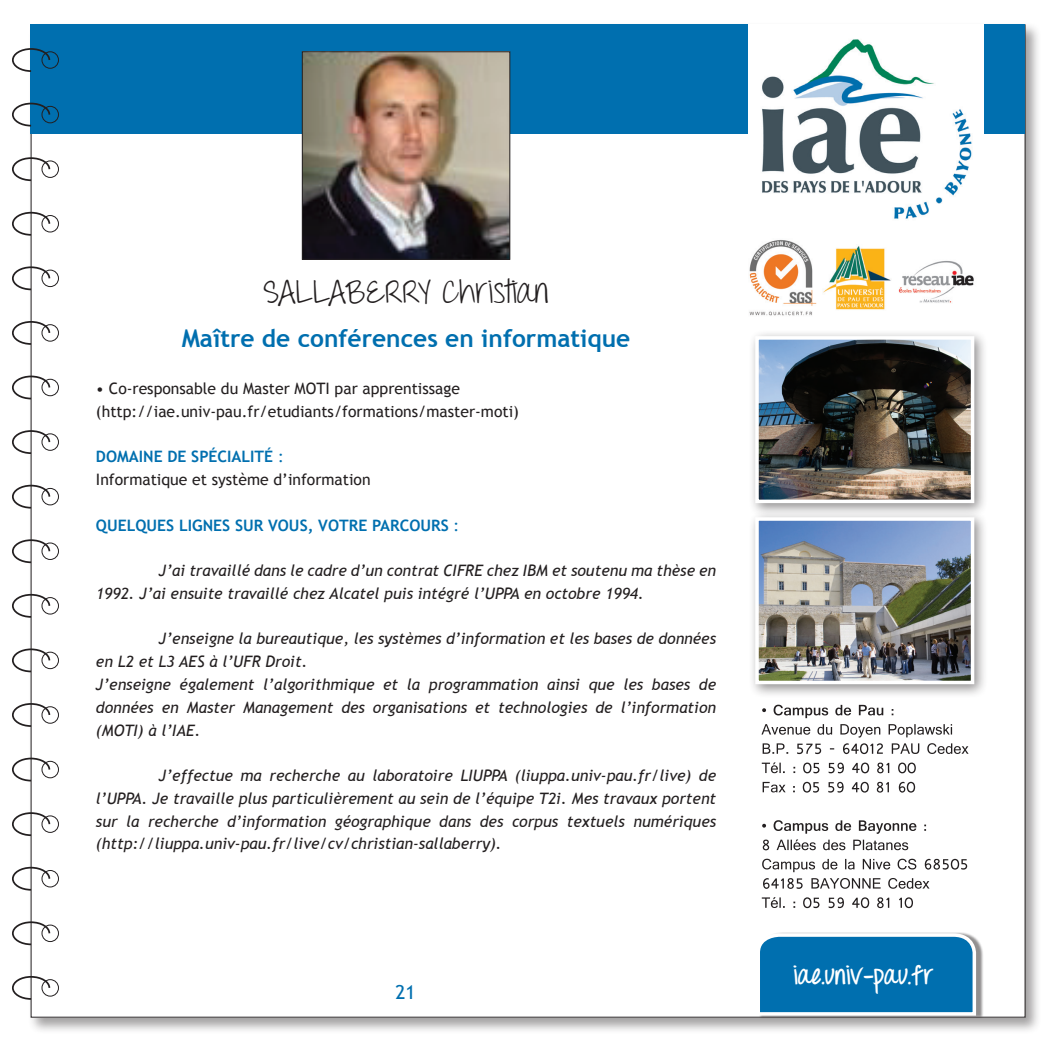
<style>
.page{position:relative;width:1042px;height:1042px;background:#fff}
.page>*{position:absolute;margin:0;border:0;box-sizing:border-box;transform-origin:0 0}
.t1{font:33.25px "Throw My Hands Upinthe Air";color:#231f20}
.t2{font:700 24.5px "Trebuchet MS";color:#006faf}
.t3{font:700 24.5px "Throw My Hands Upinthe Air";color:#fff}
.t4{font:19.25px "Trebuchet MS";color:#006faf}
.t5{font:italic 15.75px/22.8px "Trebuchet MS";color:#231f20}
.t6{font:15.75px "Trebuchet MS";color:#231f20}
.t7{font:700 15.75px "Trebuchet MS";color:#006faf}
.s1{font-weight:400}
</style>
<div class="page">
<div style="left:28px;top:22px;width:1014px;height:1012px;background:#231f20;opacity:.42"></div>
<div style="left:31px;top:25px;width:994px;height:992px;background:#fff"></div>
<div style="left:31px;top:25px;width:994px;height:109px;background:#006faf"></div>
<svg style="left:12px;top:47px;width:39px;height:26px"></svg>
<svg style="left:12px;top:102px;width:39px;height:25px"></svg>
<svg style="left:12px;top:156px;width:39px;height:26px"></svg>
<svg style="left:12px;top:211px;width:39px;height:26px"></svg>
<svg style="left:12px;top:265px;width:39px;height:26px"></svg>
<svg style="left:12px;top:320px;width:39px;height:26px"></svg>
<svg style="left:12px;top:375px;width:39px;height:25px"></svg>
<svg style="left:12px;top:429px;width:39px;height:26px"></svg>
<svg style="left:12px;top:484px;width:39px;height:25px"></svg>
<svg style="left:12px;top:538px;width:39px;height:26px"></svg>
<svg style="left:12px;top:593px;width:39px;height:25px"></svg>
<svg style="left:12px;top:647px;width:39px;height:26px"></svg>
<svg style="left:12px;top:702px;width:39px;height:26px"></svg>
<svg style="left:12px;top:757px;width:39px;height:25px"></svg>
<svg style="left:12px;top:811px;width:39px;height:26px"></svg>
<svg style="left:12px;top:866px;width:39px;height:25px"></svg>
<svg style="left:12px;top:920px;width:39px;height:26px"></svg>
<svg style="left:12px;top:975px;width:39px;height:25px"></svg>
<div style="left:759px;top:932px;width:224px;height:87px;background:#231f20;opacity:.5"></div>
<svg style="left:755px;top:932px;width:223px;height:85px;background:#2683b8"></svg>
<div style="left:748px;top:24px;width:235px;height:215px;background:#fff"></div>
<img style="left:762px;top:39px;width:210px;height:180px">
<svg style="left:762px;top:897px;width:151px;height:11px"></svg>
<svg style="left:763px;top:878px;width:166px;height:11px"></svg>
<svg style="left:762px;top:858px;width:205px;height:14px"></svg>
<svg style="left:762px;top:820px;width:164px;height:30px"></svg>
<svg style="left:762px;top:782px;width:153px;height:10px"></svg>
<svg style="left:762px;top:762px;width:154px;height:11px"></svg>
<svg style="left:762px;top:743px;width:206px;height:11px"></svg>
<svg style="left:761px;top:724px;width:191px;height:13px"></svg>
<svg style="left:762px;top:705px;width:131px;height:13px"></svg>
<div style="left:748px;top:510px;width:240px;height:188px;background:#231f20;opacity:.5"></div>
<img style="left:760px;top:522px;width:209px;height:157px">
<div style="left:755px;top:517px;width:219px;height:167px;border:4px solid #fff"></div>
<div style="left:748px;top:329px;width:240px;height:188px;background:#231f20;opacity:.5"></div>
<img style="left:760px;top:341px;width:209px;height:157px">
<div style="left:755px;top:336px;width:219px;height:167px;border:4px solid #fff"></div>
<img style="left:749px;top:240px;width:68px;height:76px">
<img style="left:823px;top:246px;width:68px;height:64px">
<img style="left:898px;top:261px;width:76px;height:42px">
<div style="left:42px;top:51px;width:17px;height:18px;border:1px solid #231f20;border-radius:50%"></div>
<div style="left:42px;top:106px;width:17px;height:17px;border:1px solid #231f20;border-radius:50%"></div>
<div style="left:42px;top:160px;width:17px;height:18px;border:1px solid #231f20;border-radius:50%"></div>
<div style="left:42px;top:215px;width:17px;height:17px;border:1px solid #231f20;border-radius:50%"></div>
<div style="left:42px;top:270px;width:17px;height:17px;border:1px solid #231f20;border-radius:50%"></div>
<div style="left:42px;top:324px;width:17px;height:18px;border:1px solid #231f20;border-radius:50%"></div>
<div style="left:42px;top:379px;width:17px;height:17px;border:1px solid #231f20;border-radius:50%"></div>
<div style="left:42px;top:433px;width:17px;height:18px;border:1px solid #231f20;border-radius:50%"></div>
<div style="left:42px;top:488px;width:17px;height:17px;border:1px solid #231f20;border-radius:50%"></div>
<div style="left:42px;top:542px;width:17px;height:18px;border:1px solid #231f20;border-radius:50%"></div>
<div style="left:42px;top:597px;width:17px;height:17px;border:1px solid #231f20;border-radius:50%"></div>
<div style="left:42px;top:652px;width:17px;height:17px;border:1px solid #231f20;border-radius:50%"></div>
<div style="left:42px;top:706px;width:17px;height:17px;border:1px solid #231f20;border-radius:50%"></div>
<div style="left:42px;top:761px;width:17px;height:17px;border:1px solid #231f20;border-radius:50%"></div>
<div style="left:42px;top:815px;width:17px;height:18px;border:1px solid #231f20;border-radius:50%"></div>
<div style="left:42px;top:870px;width:17px;height:17px;border:1px solid #231f20;border-radius:50%"></div>
<div style="left:42px;top:924px;width:17px;height:18px;border:1px solid #231f20;border-radius:50%"></div>
<div style="left:42px;top:979px;width:17px;height:17px;border:1px solid #231f20;border-radius:50%"></div>
<img style="left:304px;top:53px;width:204px;height:205px">
<div style="left:302px;top:51px;width:208px;height:209px;border:1px solid #231f20"></div>
<p class="t1" style="left:263px;top:272px;width:287px">SALLABERRY Christian</p>
<p class="t2" style="left:182px;top:323px;width:450px">Maître de conférences en informatique</p>
<p class="t6" style="left:96px;top:379px;width:365px">• Co-responsable du Master MOTI par apprentissage</p>
<p class="t6" style="left:96px;top:402px;width:424px">(http://iae.univ-pau.fr/etudiants/formations/master-moti)</p>
<p class="t7" style="left:96px;top:447px;width:189px">DOMAINE DE SPÉCIALITÉ <span class="s1">:</span></p>
<p class="t6" style="left:96px;top:470px;width:276px">Informatique et système d’information</p>
<p class="t7" style="left:96px;top:515px;width:365px">QUELQUES LIGNES SUR VOUS, VOTRE PARCOURS <span class="s1">:</span></p>
<p class="t5" style="left:96px;top:559px;width:622px;text-indent:63px">J’ai travaillé dans le cadre d’un contrat CIFRE chez IBM et soutenu ma thèse en<br>1992. J’ai ensuite travaillé chez Alcatel puis intégré l’UPPA en octobre 1994.</p>
<p class="t5" style="left:96px;top:628px;width:622px;text-indent:63px">J’enseigne la bureautique, les systèmes d’information et les bases de données en L2 et L3 AES à l’UFR Droit.</p>
<p class="t5" style="left:96px;top:673px;width:622px;text-align:justify">J’enseigne également l’algorithmique et la programmation ainsi que les bases de données en Master Management des organisations et technologies de l’information (MOTI) à l’IAE.</p>
<p class="t5" style="left:96px;top:764px;width:622px;text-align:justify;text-indent:63px">J’effectue ma recherche au laboratoire LIUPPA (liuppa.univ-pau.fr/live) de l’UPPA. Je travaille plus particulièrement au sein de l’équipe T2i. Mes travaux portent sur la recherche d’information géographique dans des corpus textuels numériques (http://liuppa.univ-pau.fr/live/cv/christian-sallaberry).</p>
<p class="t4" style="left:395px;top:980px;width:22px">21</p>
<p class="t3" style="left:793px;top:960px;width:142px">IAE.UNIV-PAU.FR</p>
</div>
